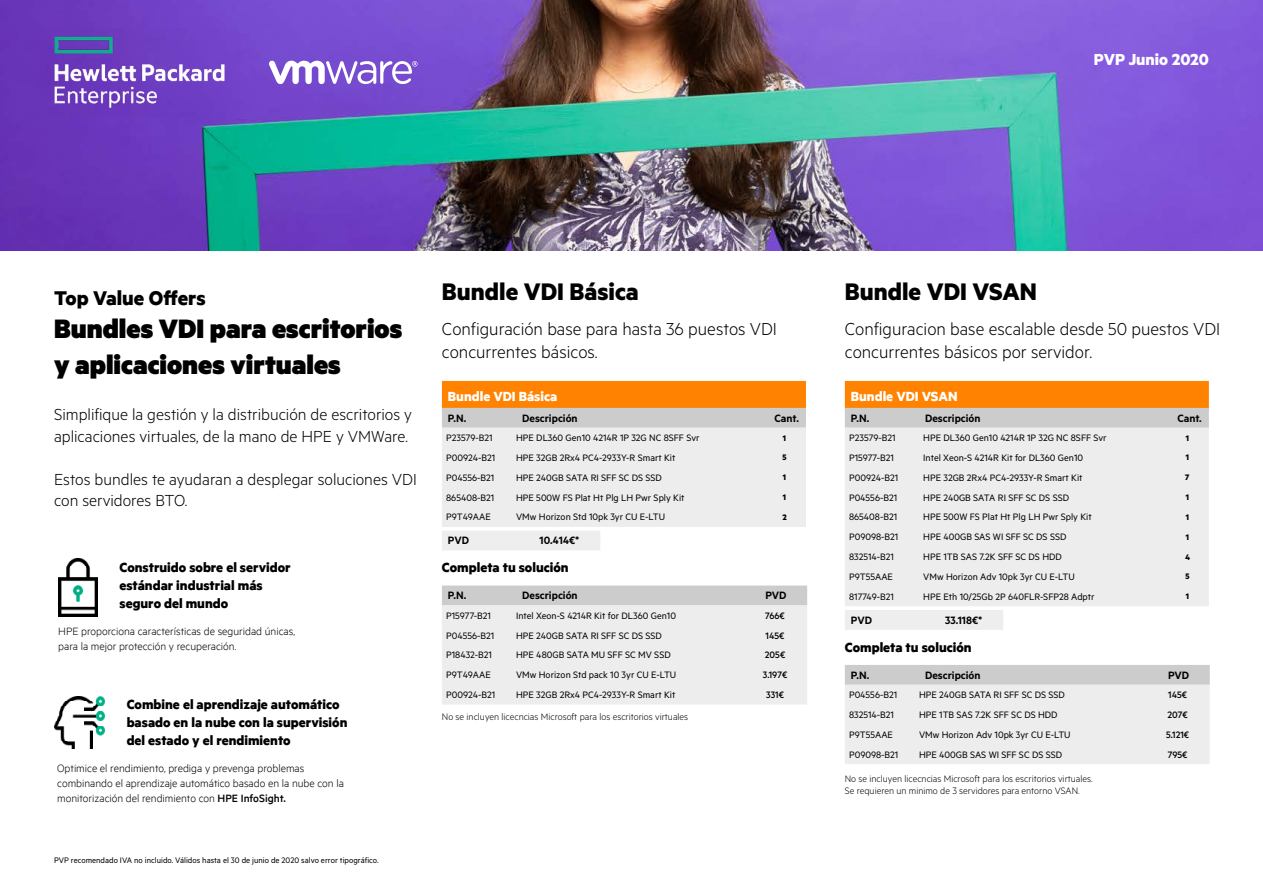
<style>
.page{position:relative;width:1263px;height:893px;background:#fff}
.page>*{position:absolute;margin:0;border:0;box-sizing:border-box;transform-origin:0 0}
.t1{font:900 30px/36px "Metric";color:#000}
.t2{font:700 27px "Metric";color:#000}
.t3{font:700 22.5px "Metric HPE";color:#000}
.t4{font:300 19.5px/23.4px "Metric";color:#000}
.t5{font:300 18px/21.6px "Metric";color:#000}
.t6{font:700 18px "Metric";color:#fff}
.t7{font:700 15px/18px "Metric HPE";color:#000}
.t8{font:700 15px "Metric HPE";color:#fff}
.t9{font:300 12px/15px "Metric HPE";color:#000}
.t10{font:600 12px "Metric";color:#000}
.t11{font:10.5px "Metric";color:#000}
.t12{font:300 10.5px/12.6px "Metric";color:#000}
.t13{font:500 10.5px "Metric";color:#000}
.t14{font:9px "Metric";color:#000}
.t15{font:700 9px "Metric";color:#000}
.s1{font-weight:500}
</style>
<div class="page">
<img style="left:0;top:0;width:1263px;height:251px">
<svg style="left:845px;top:381px;width:364px;height:47px;background:#e9a257"></svg>
<div style="left:845px;top:428px;width:364px;height:178px;background:#ededed"></div>
<svg style="left:845px;top:665px;width:365px;height:99px;background:#e6e6e6"></svg>
<div style="left:845px;top:610px;width:158px;height:20px;background:#eee"></div>
<svg style="left:442px;top:586px;width:365px;height:119px;background:#e7e7e7"></svg>
<svg style="left:442px;top:381px;width:364px;height:169px;background:#edd9c5"></svg>
<img style="left:39px;top:28px;width:201px;height:88px">
<svg style="left:269px;top:60px;width:148px;height:24px"></svg>
<img style="left:58px;top:558px;width:39px;height:59px">
<img style="left:54px;top:697px;width:51px;height:51px">
<h3 class="t6" style="left:1094px;top:48px;width:117px">PVP Junio 2020</h3>
<h3 class="t3" style="left:54px;top:285px;width:153px">Top Value Offers</h3>
<h1 class="t1" style="left:54px;top:310px;width:350px">Bundles VDI para escritorios y aplicaciones virtuales</h1>
<h3 class="t5" style="left:54px;top:403px;width:359px">Simplifique la gestión y la distribución de escritorios y aplicaciones virtuales, de la mano de HPE y VMWare.</h3>
<h3 class="t5" style="left:54px;top:468px;width:364px">Estos bundles te ayudaran a desplegar soluciones VDI con servidores BTO.</h3>
<h3 class="t7" style="left:119px;top:558px;width:173px">Construido sobre el servidor estándar industrial más seguro del mundo</h3>
<p class="t9" style="left:58px;top:623px;width:238px">HPE proporciona características de seguridad únicas, para la mejor protección y recuperación.</p>
<h3 class="t7" style="left:127px;top:695px;width:222px">Combine el aprendizaje automático basado en la nube con la supervisión del estado y el rendimiento</h3>
<p class="t9" style="left:57px;top:761px;width:288px">Optimice el rendimiento, prediga y prevenga problemas combinando el aprendizaje automático basado en la nube con la monitorización del rendimiento con <span class="s1">HPE InfoSight.</span></p>
<p class="t14" style="left:54px;top:855px;width:326px">PVP recomendado IVA no incluido. Válidos hasta el 30 de junio de 2020 salvo error tipográfico.</p>
<h2 class="t2" style="left:442px;top:275px;width:198px">Bundle VDI Básica</h2>
<h2 class="t2" style="left:845px;top:275px;width:194px">Bundle VDI VSAN</h2>
<h3 class="t4" style="left:442px;top:316px;width:337px">Configuración base para hasta 36 puestos VDI concurrentes básicos.</h3>
<h3 class="t4" style="left:845px;top:316px;width:377px">Configuracion base escalable desde 50 puestos VDI concurrentes básicos por servidor.</h3>
<h3 class="t8" style="left:448px;top:387px;width:111px">Bundle VDI Básica</h3>
<p class="t10" style="left:448px;top:411px;width:20px">P.N.</p>
<p class="t10" style="left:522px;top:411px;width:57px">Descripción</p>
<p class="t10" style="left:774px;top:411px;width:26px">Cant.</p>
<p class="t11" style="left:446px;top:432px;width:48px">P23579-B21</p>
<p class="t11" style="left:516px;top:432px;width:185px">HPE DL360 Gen10 4214R 1P 32G NC 8SFF Svr</p>
<p class="t15" style="left:783px;top:432px;width:5px">1</p>
<p class="t11" style="left:446px;top:451px;width:51px">P00924-B21</p>
<p class="t11" style="left:516px;top:451px;width:161px">HPE 32GB 2Rx4 PC4-2933Y-R Smart Kit</p>
<p class="t15" style="left:782px;top:452px;width:6px">5</p>
<p class="t11" style="left:446px;top:471px;width:50px">P04556-B21</p>
<p class="t11" style="left:516px;top:471px;width:147px">HPE 240GB SATA RI SFF SC DS SSD</p>
<p class="t15" style="left:783px;top:472px;width:5px">1</p>
<p class="t11" style="left:446px;top:491px;width:50px">865408-B21</p>
<p class="t11" style="left:516px;top:491px;width:170px">HPE 500W FS Plat Ht Plg LH Pwr Sply Kit</p>
<p class="t15" style="left:783px;top:492px;width:5px">1</p>
<p class="t11" style="left:446px;top:511px;width:46px">P9T49AAE</p>
<p class="t11" style="left:516px;top:511px;width:150px">VMw Horizon Std 10pk 3yr CU E-LTU</p>
<p class="t15" style="left:782px;top:512px;width:6px">2</p>
<p class="t10" style="left:448px;top:534px;width:23px">PVD</p>
<p class="t10" style="left:540px;top:534px;width:41px">10.414€*</p>
<h3 class="t7" style="left:442px;top:558px;width:128px">Completa tu solución</h3>
<p class="t10" style="left:448px;top:588px;width:20px">P.N.</p>
<p class="t10" style="left:522px;top:588px;width:57px">Descripción</p>
<p class="t10" style="left:765px;top:588px;width:23px">PVD</p>
<p class="t11" style="left:446px;top:609px;width:46px">P15977-B21</p>
<p class="t11" style="left:516px;top:609px;width:161px">Intel Xeon-S 4214R Kit for DL360 Gen10</p>
<p class="t13" style="left:765px;top:609px;width:21px">766€</p>
<p class="t11" style="left:446px;top:629px;width:50px">P04556-B21</p>
<p class="t11" style="left:516px;top:629px;width:147px">HPE 240GB SATA RI SFF SC DS SSD</p>
<p class="t13" style="left:766px;top:629px;width:20px">145€</p>
<p class="t11" style="left:446px;top:649px;width:47px">P18432-B21</p>
<p class="t11" style="left:516px;top:649px;width:156px">HPE 480GB SATA MU SFF SC MV SSD</p>
<p class="t13" style="left:765px;top:649px;width:22px">205€</p>
<p class="t11" style="left:446px;top:669px;width:46px">P9T49AAE</p>
<p class="t11" style="left:516px;top:669px;width:162px">VMw Horizon Std pack 10 3yr CU E-LTU</p>
<p class="t13" style="left:763px;top:669px;width:26px">3.197€</p>
<p class="t11" style="left:446px;top:689px;width:51px">P00924-B21</p>
<p class="t11" style="left:516px;top:689px;width:161px">HPE 32GB 2Rx4 PC4-2933Y-R Smart Kit</p>
<p class="t13" style="left:766px;top:689px;width:19px">331€</p>
<p class="t12" style="left:442px;top:710px;width:248px">No se incluyen licecncias Microsoft para los escritorios virtuales</p>
<h3 class="t8" style="left:851px;top:387px;width:108px">Bundle VDI VSAN</h3>
<p class="t10" style="left:851px;top:411px;width:20px">P.N.</p>
<p class="t10" style="left:925px;top:411px;width:57px">Descripción</p>
<p class="t10" style="left:1177px;top:411px;width:26px">Cant.</p>
<p class="t11" style="left:849px;top:432px;width:48px">P23579-B21</p>
<p class="t11" style="left:923px;top:432px;width:185px">HPE DL360 Gen10 4214R 1P 32G NC 8SFF Svr</p>
<p class="t15" style="left:1186px;top:432px;width:5px">1</p>
<p class="t11" style="left:849px;top:451px;width:46px">P15977-B21</p>
<p class="t11" style="left:923px;top:451px;width:161px">Intel Xeon-S 4214R Kit for DL360 Gen10</p>
<p class="t15" style="left:1186px;top:452px;width:5px">1</p>
<p class="t11" style="left:849px;top:471px;width:51px">P00924-B21</p>
<p class="t11" style="left:923px;top:471px;width:161px">HPE 32GB 2Rx4 PC4-2933Y-R Smart Kit</p>
<p class="t15" style="left:1185px;top:472px;width:6px">7</p>
<p class="t11" style="left:849px;top:491px;width:50px">P04556-B21</p>
<p class="t11" style="left:923px;top:491px;width:147px">HPE 240GB SATA RI SFF SC DS SSD</p>
<p class="t15" style="left:1186px;top:492px;width:5px">1</p>
<p class="t11" style="left:849px;top:511px;width:50px">865408-B21</p>
<p class="t11" style="left:923px;top:511px;width:170px">HPE 500W FS Plat Ht Plg LH Pwr Sply Kit</p>
<p class="t15" style="left:1186px;top:512px;width:5px">1</p>
<p class="t11" style="left:849px;top:531px;width:51px">P09098-B21</p>
<p class="t11" style="left:923px;top:531px;width:145px">HPE 400GB SAS WI SFF SC DS SSD</p>
<p class="t15" style="left:1186px;top:531px;width:5px">1</p>
<p class="t11" style="left:849px;top:551px;width:46px">832514-B21</p>
<p class="t11" style="left:923px;top:551px;width:140px">HPE 1TB SAS 7.2K SFF SC DS HDD</p>
<p class="t15" style="left:1185px;top:551px;width:6px">4</p>
<p class="t11" style="left:849px;top:571px;width:45px">P9T55AAE</p>
<p class="t11" style="left:923px;top:571px;width:153px">VMw Horizon Adv 10pk 3yr CU E-LTU</p>
<p class="t15" style="left:1185px;top:571px;width:6px">5</p>
<p class="t11" style="left:849px;top:590px;width:46px">817749-B21</p>
<p class="t11" style="left:923px;top:590px;width:173px">HPE Eth 10/25Gb 2P 640FLR-SFP28 Adptr</p>
<p class="t15" style="left:1186px;top:591px;width:5px">1</p>
<p class="t10" style="left:851px;top:613px;width:23px">PVD</p>
<p class="t10" style="left:945px;top:613px;width:38px">33.118€*</p>
<h3 class="t7" style="left:845px;top:637px;width:128px">Completa tu solución</h3>
<p class="t10" style="left:851px;top:668px;width:20px">P.N.</p>
<p class="t10" style="left:925px;top:668px;width:57px">Descripción</p>
<p class="t10" style="left:1168px;top:668px;width:23px">PVD</p>
<p class="t11" style="left:849px;top:689px;width:50px">P04556-B21</p>
<p class="t11" style="left:919px;top:689px;width:147px">HPE 240GB SATA RI SFF SC DS SSD</p>
<p class="t13" style="left:1168px;top:689px;width:20px">145€</p>
<p class="t11" style="left:849px;top:708px;width:46px">832514-B21</p>
<p class="t11" style="left:919px;top:708px;width:140px">HPE 1TB SAS 7.2K SFF SC DS HDD</p>
<p class="t13" style="left:1167px;top:708px;width:22px">207€</p>
<p class="t11" style="left:849px;top:728px;width:45px">P9T55AAE</p>
<p class="t11" style="left:919px;top:728px;width:153px">VMw Horizon Adv 10pk 3yr CU E-LTU</p>
<p class="t13" style="left:1166px;top:728px;width:24px">5.121€</p>
<p class="t11" style="left:849px;top:748px;width:51px">P09098-B21</p>
<p class="t11" style="left:919px;top:748px;width:145px">HPE 400GB SAS WI SFF SC DS SSD</p>
<p class="t13" style="left:1168px;top:748px;width:21px">795€</p>
<p class="t12" style="left:845px;top:772px;width:249px">No se incluyen licecncias Microsoft para los escritorios virtuales.<br>Se requieren un minimo de 3 servidores para entorno VSAN.</p>
</div>
